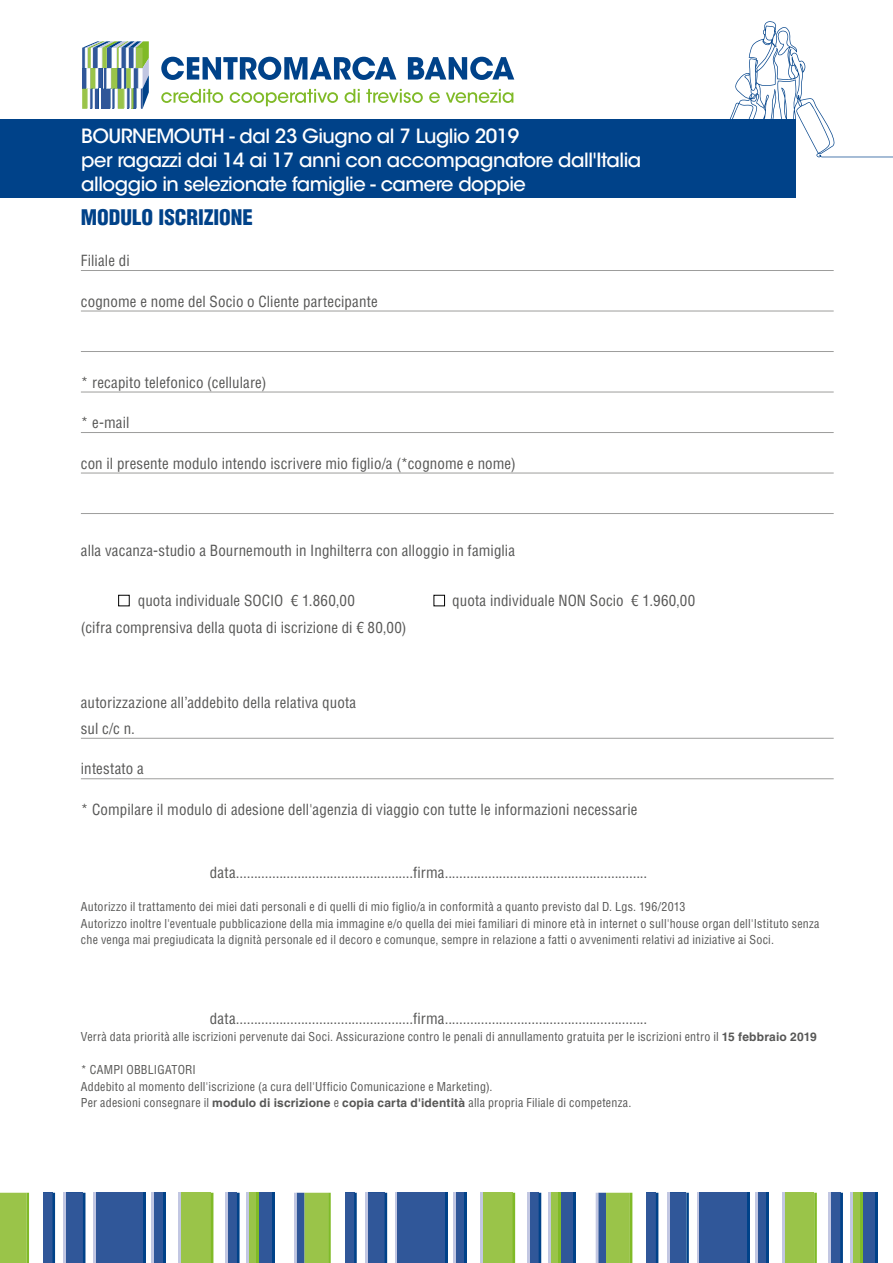
<style>
.page{position:relative;width:893px;height:1263px;background:#fff}
.page>*{position:absolute;margin:0;border:0;box-sizing:border-box;transform-origin:0 0}
.t1{font:900 condensed 21px "Helvetica LT Std";color:#004289}
.t2{font:500 19.5px/24px "ITC Avant Garde Std";letter-spacing:-.025em;color:#fff}
.t3{font:condensed 15px/25.5px "Helvetica LT Std";letter-spacing:.01em;color:#575756}
.t4{font:condensed 12px/16.6px "Helvetica LT Std";letter-spacing:.02em;color:#575756}
.s1{font-weight:700;font-stretch:normal}
</style>
<div class="page">
<svg style="left:683px;top:21px;width:210px;height:136px"></svg>
<div style="left:0;top:1193px;width:26px;height:70px;background:#9ac449"></div>
<div style="left:304px;top:1193px;width:24px;height:70px;background:#9ac449"></div>
<div style="left:606px;top:1193px;width:24px;height:70px;background:#9ac449"></div>
<div style="left:43px;top:1193px;width:9px;height:70px;background:#305799"></div>
<div style="left:345px;top:1193px;width:9px;height:70px;background:#305799"></div>
<div style="left:647px;top:1193px;width:9px;height:70px;background:#305799"></div>
<div style="left:66px;top:1193px;width:17px;height:70px;background:#305799"></div>
<div style="left:368px;top:1193px;width:17px;height:70px;background:#305799"></div>
<div style="left:670px;top:1193px;width:16px;height:70px;background:#305799"></div>
<div style="left:95px;top:1193px;width:49px;height:70px;background:#305799"></div>
<div style="left:397px;top:1193px;width:48px;height:70px;background:#305799"></div>
<div style="left:699px;top:1193px;width:48px;height:70px;background:#305799"></div>
<div style="left:154px;top:1193px;width:9px;height:70px;background:#305799"></div>
<div style="left:456px;top:1193px;width:8px;height:70px;background:#305799"></div>
<div style="left:758px;top:1193px;width:8px;height:70px;background:#305799"></div>
<div style="left:181px;top:1193px;width:30px;height:70px;background:#9ac449"></div>
<div style="left:483px;top:1193px;width:30px;height:70px;background:#9ac449"></div>
<div style="left:784px;top:1193px;width:30px;height:70px;background:#9ac449"></div>
<div style="left:228px;top:1193px;width:9px;height:70px;background:#305799"></div>
<div style="left:530px;top:1193px;width:9px;height:70px;background:#305799"></div>
<div style="left:831px;top:1193px;width:9px;height:70px;background:#305799"></div>
<div style="left:249px;top:1193px;width:7px;height:70px;background:#9ac449"></div>
<div style="left:551px;top:1193px;width:7px;height:70px;background:#9ac449"></div>
<div style="left:852px;top:1193px;width:8px;height:70px;background:#9ac449"></div>
<div style="left:259px;top:1193px;width:13px;height:70px;background:#305799"></div>
<div style="left:561px;top:1193px;width:13px;height:70px;background:#305799"></div>
<div style="left:862px;top:1193px;width:13px;height:70px;background:#305799"></div>
<div style="left:297px;top:1193px;width:7px;height:70px;background:#305799"></div>
<div style="left:598px;top:1193px;width:8px;height:70px;background:#305799"></div>
<svg style="left:595px;top:1193px;width:1px;height:70px"></svg>
<hr style="left:294px;top:1193px;width:3px;height:70px;background:#c2c7e2">
<hr style="left:596px;top:1193px;width:2px;height:70px;background:#c2c7e2">
<hr style="left:272px;top:1193px;width:3px;height:70px;background:#004289">
<hr style="left:574px;top:1193px;width:2px;height:70px;background:#004289">
<hr style="left:875px;top:1193px;width:3px;height:70px;background:#004289">
<hr style="left:256px;top:1193px;width:3px;height:70px;background:#80ba27">
<hr style="left:558px;top:1193px;width:3px;height:70px;background:#80ba27">
<hr style="left:860px;top:1193px;width:2px;height:70px;background:#80ba27">
<hr style="left:246px;top:1193px;width:3px;height:70px;background:#c2c7e2">
<hr style="left:548px;top:1193px;width:3px;height:70px;background:#c2c7e2">
<hr style="left:850px;top:1193px;width:2px;height:70px;background:#c2c7e2">
<hr style="left:237px;top:1193px;width:3px;height:70px;background:#004289">
<hr style="left:539px;top:1193px;width:2px;height:70px;background:#004289">
<hr style="left:840px;top:1193px;width:3px;height:70px;background:#004289">
<hr style="left:225px;top:1193px;width:3px;height:70px;background:#c2c7e2">
<hr style="left:527px;top:1193px;width:3px;height:70px;background:#c2c7e2">
<hr style="left:829px;top:1193px;width:2px;height:70px;background:#c2c7e2">
<hr style="left:211px;top:1193px;width:2px;height:70px;background:#80ba27">
<hr style="left:513px;top:1193px;width:2px;height:70px;background:#80ba27">
<hr style="left:814px;top:1193px;width:3px;height:70px;background:#80ba27">
<hr style="left:178px;top:1193px;width:3px;height:70px;background:#c2c7e2">
<hr style="left:480px;top:1193px;width:3px;height:70px;background:#c2c7e2">
<hr style="left:782px;top:1193px;width:2px;height:70px;background:#c2c7e2">
<hr style="left:163px;top:1193px;width:2px;height:70px;background:#004289">
<hr style="left:464px;top:1193px;width:3px;height:70px;background:#004289">
<hr style="left:766px;top:1193px;width:3px;height:70px;background:#004289">
<hr style="left:152px;top:1193px;width:2px;height:70px;background:#c2c7e2">
<hr style="left:453px;top:1193px;width:3px;height:70px;background:#c2c7e2">
<hr style="left:755px;top:1193px;width:2px;height:70px;background:#c2c7e2">
<hr style="left:144px;top:1193px;width:2px;height:70px;background:#004289">
<hr style="left:445px;top:1193px;width:3px;height:70px;background:#004289">
<hr style="left:747px;top:1193px;width:3px;height:70px;background:#004289">
<hr style="left:93px;top:1193px;width:2px;height:70px;background:#c2c7e2">
<hr style="left:395px;top:1193px;width:2px;height:70px;background:#c2c7e2">
<hr style="left:696px;top:1193px;width:3px;height:70px;background:#c2c7e2">
<hr style="left:83px;top:1193px;width:2px;height:70px;background:#004289">
<hr style="left:385px;top:1193px;width:2px;height:70px;background:#004289">
<hr style="left:686px;top:1193px;width:3px;height:70px;background:#004289">
<hr style="left:64px;top:1193px;width:2px;height:70px;background:#c2c7e2">
<hr style="left:365px;top:1193px;width:3px;height:70px;background:#c2c7e2">
<hr style="left:667px;top:1193px;width:3px;height:70px;background:#c2c7e2">
<hr style="left:52px;top:1193px;width:3px;height:70px;background:#004289">
<hr style="left:354px;top:1193px;width:3px;height:70px;background:#004289">
<hr style="left:656px;top:1193px;width:2px;height:70px;background:#004289">
<hr style="left:26px;top:1193px;width:3px;height:70px;background:#80ba27">
<hr style="left:328px;top:1193px;width:3px;height:70px;background:#80ba27">
<hr style="left:630px;top:1193px;width:2px;height:70px;background:#80ba27">
<div style="left:0;top:120px;width:795px;height:78px;background:#004289"></div>
<div style="left:71px;top:197px;width:770px;height:922px;background:#fff"></div>
<hr style="left:81px;top:270px;width:753px;height:1px;background:#9d9d9c">
<hr style="left:81px;top:311px;width:753px;height:1px;background:#9d9d9c">
<hr style="left:81px;top:351px;width:753px;height:1px;background:#9d9d9c">
<hr style="left:81px;top:392px;width:753px;height:1px;background:#9d9d9c">
<hr style="left:81px;top:432px;width:753px;height:1px;background:#9d9d9c">
<hr style="left:81px;top:473px;width:753px;height:1px;background:#9d9d9c">
<hr style="left:81px;top:513px;width:753px;height:1px;background:#9d9d9c">
<hr style="left:81px;top:738px;width:753px;height:1px;background:#9d9d9c">
<hr style="left:81px;top:778px;width:753px;height:1px;background:#9d9d9c">
<div style="left:118px;top:595px;width:11px;height:11px;border:1px solid #000"></div>
<div style="left:434px;top:595px;width:11px;height:11px;border:1px solid #000"></div>
<svg style="left:161px;top:57px;width:353px;height:23px"></svg>
<svg style="left:82px;top:41px;width:67px;height:68px"></svg>
<svg style="left:161px;top:89px;width:62px;height:14px"></svg>
<svg style="left:230px;top:89px;width:108px;height:17px"></svg>
<svg style="left:345px;top:89px;width:15px;height:14px"></svg>
<svg style="left:366px;top:89px;width:57px;height:14px"></svg>
<svg style="left:429px;top:92px;width:11px;height:11px"></svg>
<svg style="left:446px;top:89px;width:67px;height:14px"></svg>
<h2 class="t2" style="left:81px;top:124px;width:562px">BOURNEMOUTH - dal 23 Giugno al 7 Luglio 2019<br>per ragazzi dai 14 ai 17 anni con accompagnatore dall'Italia alloggio in selezionate famiglie - camere doppie</h2>
<h1 class="t1" style="left:81px;top:204px;width:174px">MODULO ISCRIZIONE</h1>
<p class="t3" style="left:81px;top:248px;width:50px">Filiale di</p>
<p class="t3" style="left:81px;top:288px;width:298px">cognome e nome del Socio o Cliente partecipante</p>
<p class="t3" style="left:81px;top:369px;width:187px">* recapito telefonico (cellulare)</p>
<p class="t3" style="left:81px;top:410px;width:50px">* e-mail</p>
<p class="t3" style="left:81px;top:450px;width:436px">con il presente modulo intendo iscrivere mio figlio/a (*cognome e nome)</p>
<p class="t3" style="left:81px;top:537px;width:436px">alla vacanza-studio a Bournemouth in Inghilterra con alloggio in famiglia</p>
<p class="t3" style="left:138px;top:588px;width:219px">quota individuale SOCIO € 1.860,00</p>
<p class="t3" style="left:452px;top:588px;width:245px">quota individuale NON Socio € 1.960,00</p>
<p class="t3" style="left:81px;top:615px;width:327px">(cifra comprensiva della quota di iscrizione di € 80,00)</p>
<p class="t3" style="left:81px;top:690px;width:277px">autorizzazione all’addebito della relativa quota sul c/c n.</p>
<p class="t3" style="left:81px;top:756px;width:64px">intestato a</p>
<p class="t3" style="left:81px;top:796px;width:558px">* Compilare il modulo di adesione dell'agenzia di viaggio con tutte le informazioni necessarie</p>
<p class="t3" style="left:210px;top:859px;width:439px">data.................................................firma........................................................</p>
<p class="t4" style="left:81px;top:898px;width:740px">Autorizzo il trattamento dei miei dati personali e di quelli di mio figlio/a in conformità a quanto previsto dal D. Lgs. 196/2013<br>Autorizzo inoltre l'eventuale pubblicazione della mia immagine e/o quella dei miei familiari di minore età in internet o sull'house organ dell'Istituto senza che venga mai pregiudicata la dignità personale ed il decoro e comunque, sempre in relazione a fatti o avvenimenti relativi ad iniziative ai Soci.</p>
<p class="t3" style="left:210px;top:1006px;width:439px">data.................................................firma........................................................</p>
<p class="t4" style="left:81px;top:1028px;width:737px">Verrà data priorità alle iscrizioni pervenute dai Soci. Assicurazione contro le penali di annullamento gratuita per le iscrizioni entro il <span class="s1">15 febbraio 2019</span></p>
<p class="t4" style="left:81px;top:1061px;width:552px">* CAMPI OBBLIGATORI<br>Addebito al momento dell'iscrizione (a cura dell'Ufficio Comunicazione e Marketing).<br>Per adesioni consegnare il <span class="s1">modulo di iscrizione</span> e <span class="s1">copia carta d'identità</span> alla propria Filiale di competenza.</p>
</div>
